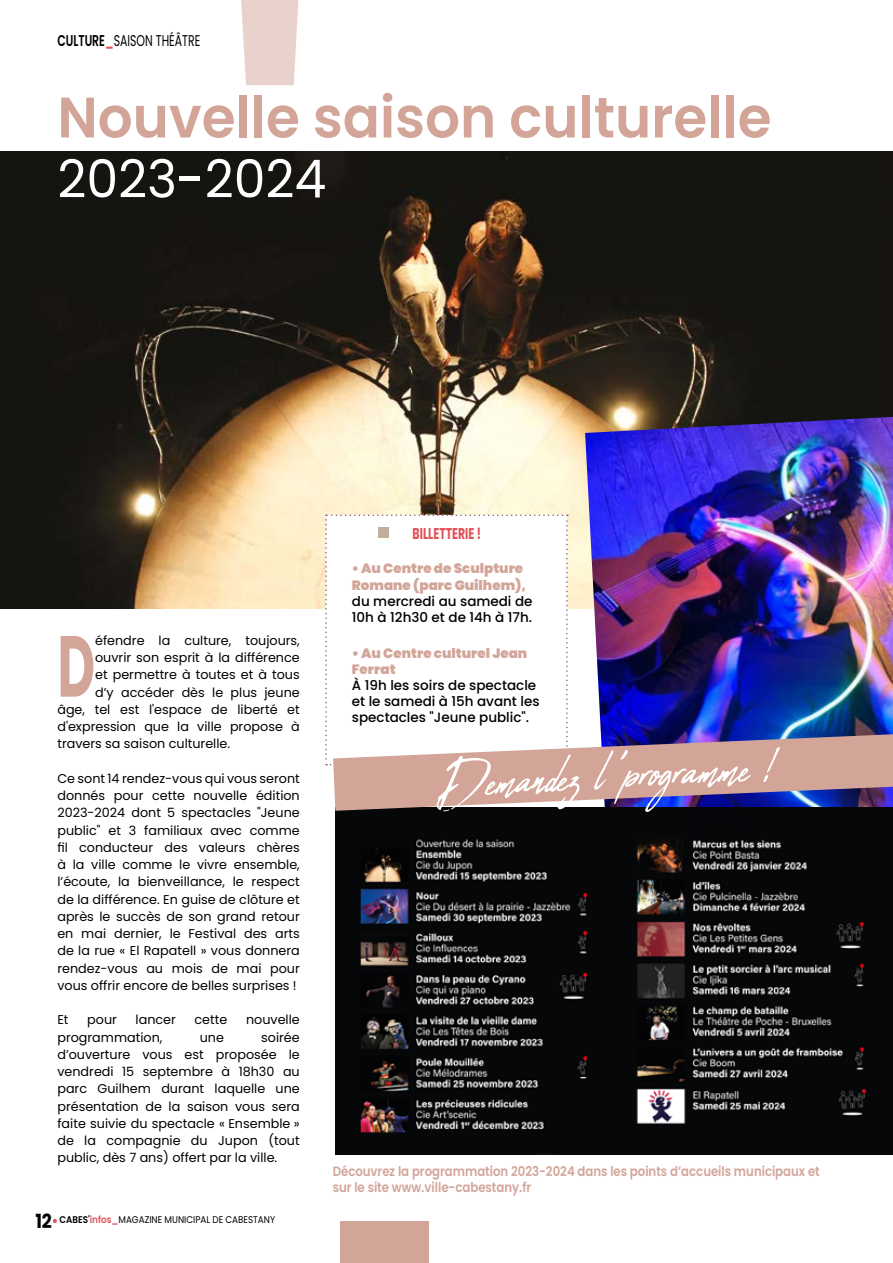
<style>
.page{position:relative;width:893px;height:1263px;background:#fff}
.page>*{position:absolute;margin:0;border:0;box-sizing:border-box;transform-origin:0 0}
.t1{font:700 86.4px "Poppins";color:#d3a599;scale:.6 1}
.t2{font:italic 68.55px "Abuget";color:#fff;scale:.9 1}
.t3{font:600 57px "Poppins";color:#d3a599;scale:.96 1}
.t4{font:52.5px "Poppins";color:#fff;scale:.96 1}
.t5{font:15.6px "Poppins";color:#000;scale:.7 1}
.t6{font:700 15.6px "Poppins";color:#e15056;scale:.7 1}
.t7{font:500 13.5px/16.2px "Poppins";color:#000}
.t8{font:600 13.5px/16.5px "Poppins";color:#d3a599;scale:.87 1}
.t9{font:900 13.5px/16.2px "Poppins";color:#d3a599}
.t10{font:12.75px/17.2px "Poppins";color:#000;text-align:justify}
.t11{font:9.75px "Poppins";color:#000;scale:.9 1}
.s1{font-weight:600}
.s2{font-weight:600;color:#e15056}
.s3{font-weight:700;font-size:19.5px}
.s4{font-weight:600;font-size:15px;color:#e15056}
</style>
<div class="page">
<img style="left:0;top:151px;width:893px;height:457px">
<img style="left:585px;top:417px;width:308px;height:97px">
<svg style="left:241px;top:0;width:58px;height:85px;background:#ebd6d0"></svg>
<div style="left:340px;top:1221px;width:88px;height:42px;background:#d3a599"></div>
<img style="left:336px;top:811px;width:557px;height:343px">
<img style="left:325px;top:514px;width:568px;height:297px">
<p class="t5" style="left:57px;top:32px;width:206px"><span class="s1">CULTURE</span><span class="s2">_</span>SAISON THÉÂTRE</p>
<h3 class="t3" style="left:57px;top:84px;width:745px">Nouvelle saison culturelle</h3>
<h3 class="t4" style="left:57px;top:149px;width:282px">2023-2024</h3>
<h1 class="t1" style="left:57px;top:616px;width:64px">D</h1>
<p class="t10" style="left:95px;top:632px;width:206px">éfendre la culture, toujours,</p>
<p class="t10" style="left:95px;top:649px;width:206px">ouvrir son esprit à la différence</p>
<p class="t10" style="left:95px;top:666px;width:206px">et permettre à toutes et à tous</p>
<p class="t10" style="left:95px;top:684px;width:206px">d’y accéder dès le plus jeune</p>
<p class="t10" style="left:57px;top:701px;width:244px">âge, tel est l'espace de liberté et</p>
<p class="t10" style="left:57px;top:718px;width:244px">d'expression que la ville propose à</p>
<p class="t10" style="left:57px;top:735px;width:174px">travers sa saison culturelle.</p>
<p class="t10" style="left:57px;top:770px;width:244px">Ce sont 14 rendez-vous qui vous seront donnés pour cette nouvelle édition 2023-2024 dont 5 spectacles "Jeune public" et 3 familiaux avec comme fil conducteur des valeurs chères à la ville comme le vivre ensemble, l’écoute, la bienveillance, le respect de la différence. En guise de clôture et après le succès de son grand retour en mai dernier, le Festival des arts de la rue « El Rapatell » vous donnera rendez-vous au mois de mai pour vous offrir encore de belles surprises !</p>
<p class="t10" style="left:57px;top:1011px;width:13px">Et</p>
<p class="t10" style="left:87px;top:1011px;width:31px">pour</p>
<p class="t10" style="left:136px;top:1011px;width:42px">lancer</p>
<p class="t10" style="left:195px;top:1011px;width:34px">cette</p>
<p class="t10" style="left:246px;top:1011px;width:55px">nouvelle</p>
<p class="t10" style="left:57px;top:1029px;width:107px">programmation,</p>
<p class="t10" style="left:200px;top:1029px;width:26px">une</p>
<p class="t10" style="left:57px;top:1029px;width:244px;text-indent:204px">soirée d’ouverture vous est proposée le vendredi 15 septembre à 18h30 au parc Guilhem durant laquelle une présentation de la saison vous sera faite suivie du spectacle « Ensemble » de la compagnie du Jupon (tout public, dès 7 ans) offert par la ville.</p>
<p class="t11" style="left:35px;top:1214px;width:268px"><span class="s3">12</span><span class="s4">•</span> <span class="s1">CABES'</span><span class="s2">infos_</span>MAGAZINE MUNICIPAL DE CABESTANY</p>
<p class="t6" style="left:413px;top:525px;width:99px">BILLETTERIE !</p>
<p class="t9" style="left:352px;top:561px;width:176px">• Au Centre de Sculpture<br>Romane (parc Guilhem),</p>
<p class="t7" style="left:352px;top:593px;width:182px">du mercredi au samedi de<br>10h à 12h30 et de 14h à 17h.</p>
<p class="t9" style="left:352px;top:645px;width:177px">• Au Centre culturel Jean<br>Ferrat</p>
<p class="t7" style="left:352px;top:677px;width:189px">À 19h les soirs de spectacle et le samedi à 15h avant les spectacles "Jeune public".</p>
<h2 class="t2" style="left:433px;top:745px;width:379px;rotate:-3deg">Demandez l 'programme !</h2>
<p class="t8" style="left:333px;top:1163px;width:561px">Découvrez la programmation 2023-2024 dans les points d’accueils municipaux et sur le site www.ville-cabestany.fr</p>
</div>
